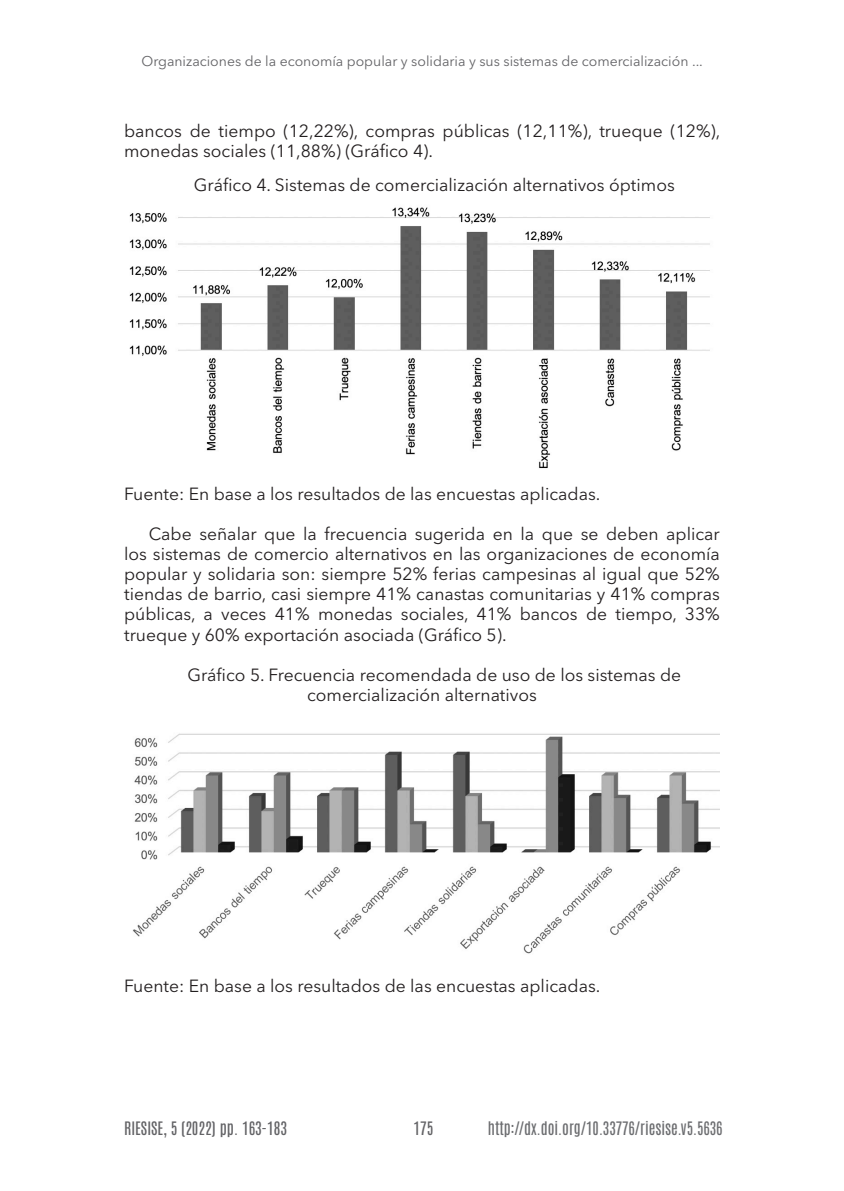
<style>
.page{position:relative;width:844px;height:1191px;background:#fff}
.page>*{position:absolute;margin:0;border:0;box-sizing:border-box;transform-origin:0 0}
.TEXTO{font:17.5px/20.1px "Avenir Next LT Pro";color:#231f20}
.PIE_DE_IMAGEN{font:17.5px/20.1px "Avenir Next LT Pro";color:#231f20}
.FUENTE{font:17.5px "Avenir Next LT Pro";color:#231f20}
.t1{font:15.75px "Antonio";color:#6c6d70}
.t2{font:15.75px "Antonio";color:#636366}
.t3{font:14px "Avenir Next LT Pro";color:#636366}
</style>
<div class="page">
<img style="left:129px;top:207px;width:581px;height:262px">
<img style="left:133px;top:733px;width:586px;height:221px">
<p class="t3" style="left:141px;top:53px;width:563px">Organizaciones de la economía popular y solidaria y sus sistemas de comercialización ...</p>
<p class="TEXTO" style="left:124px;top:121px;width:597px">bancos de tiempo (12,22%), compras públicas (12,11%), trueque (12%), monedas sociales (11,88%) (Gráfico 4).</p>
<p class="PIE_DE_IMAGEN" style="left:194px;top:174px;width:482px">Gráfico 4. Sistemas de comercialización alternativos óptimos</p>
<p class="FUENTE" style="left:124px;top:483px;width:477px">Fuente: En base a los resultados de las encuestas aplicadas.</p>
<p class="TEXTO" style="left:124px;top:524px;width:597px;text-align:justify;text-indent:25px">Cabe señalar que la frecuencia sugerida en la que se deben aplicar los sistemas de comercio alternativos en las organizaciones de economía popular y solidaria son: siempre 52% ferias campesinas al igual que 52% tiendas de barrio, casi siempre 41% canastas comunitarias y 41% compras públicas, a veces 41% monedas sociales, 41% bancos de tiempo, 33% trueque y 60% exportación asociada (Gráfico 5).</p>
<p class="PIE_DE_IMAGEN" style="left:307px;top:665px;width:375px;text-indent:-120px">Gráfico 5. Frecuencia recomendada de uso de los sistemas de comercialización alternativos</p>
<p class="FUENTE" style="left:124px;top:975px;width:477px">Fuente: En base a los resultados de las encuestas aplicadas.</p>
<p class="t2" style="left:124px;top:1117px;width:164px">RIESISE, 5 (2022) pp. 163-183</p>
<p class="t2" style="left:413px;top:1116px;width:21px">175</p>
<p class="t1" style="left:487px;top:1117px;width:236px">http://dx.doi.org/10.33776/riesise.v5.5636</p>
</div>
